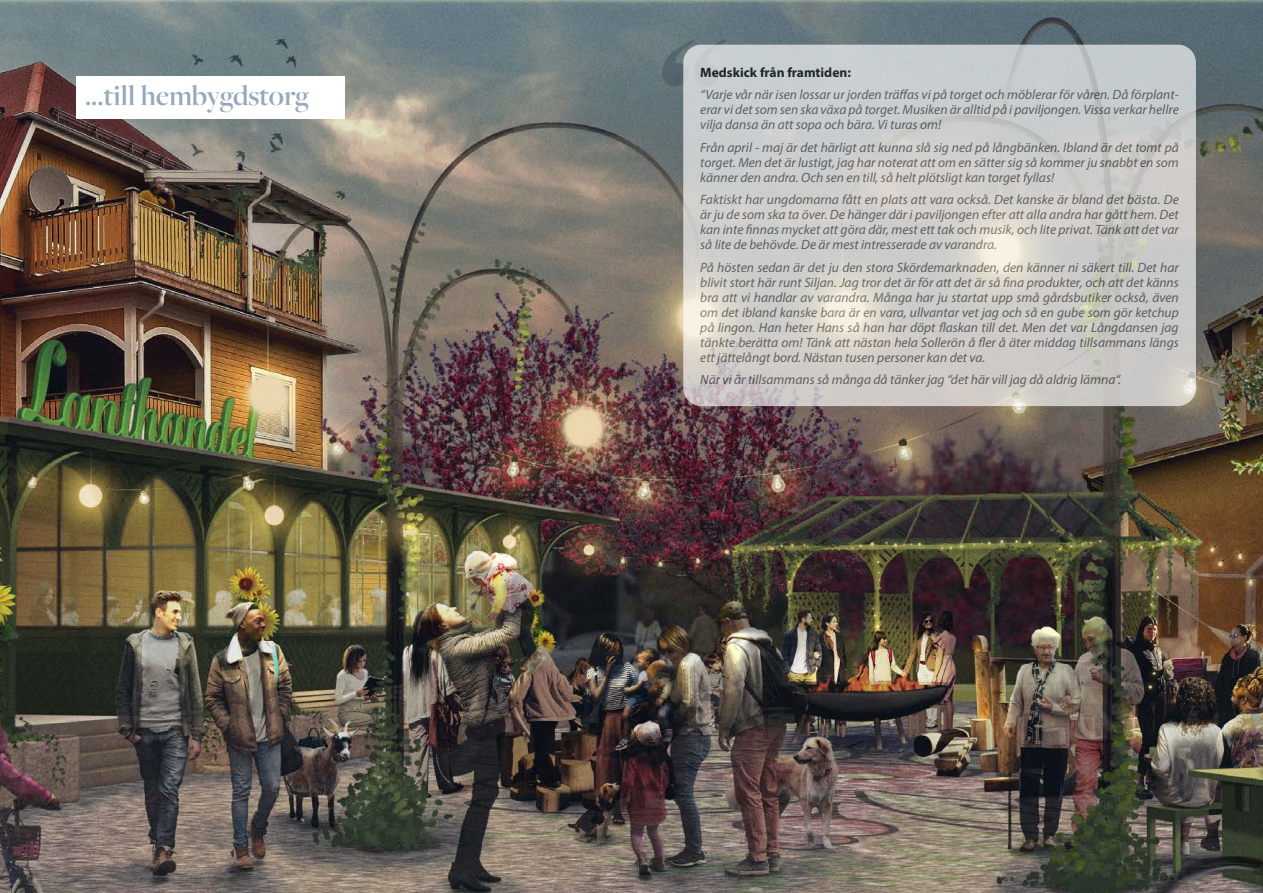
<style>
.page{position:relative;width:1263px;height:893px;background:#fff}
.page>*{position:absolute;margin:0;border:0;box-sizing:border-box;transform-origin:0 0}
.t1{font:italic 900 177.15px "Big Caslon FB";color:#5f7990}
.underrubrik{font:600 30px "Freight Big Pro";letter-spacing:-.005em;color:#96a8bb}
.t2{font:italic 13.5px/15px "Myriad Pro";color:#57585a;text-align:justify}
.t3{font:700 13.5px "Myriad Pro";color:#000}
</style>
<div class="page">
<img style="left:0;top:0;width:1263px;height:893px">
<div style="left:77px;top:77px;width:268px;height:42px;background:#fff"></div>
<svg style="left:683px;top:45px;width:513px;height:361px;background:#cccccb"></svg>
<svg style="left:690px;top:52px;width:500px;height:347px;background:#cdcdcb"></svg>
<p class="underrubrik" style="left:85px;top:76px;width:225px">...till hembygdstorg</p>
<h1 class="t1" style="left:642px;top:1px;width:73px">“</h1>
<p class="t3" style="left:700px;top:63px;width:152px">Medskick från framtiden:</p>
<p class="t2" style="left:700px;top:87px;width:480px">“Varje vår när isen lossar ur jorden träffas vi på torget och möblerar för våren. Då förplant&shy;erar vi det som sen ska växa på torget. Musiken är alltid på i paviljongen. Vissa verkar hellre vilja dansa än att sopa och bära. Vi turas om!</p>
<p class="t2" style="left:700px;top:139px;width:480px">Från april - maj är det härligt att kunna slå sig ned på långbänken. Ibland är det tomt på torget. Men det är lustigt, jag har noterat att om en sätter sig så kommer ju snabbt en som känner den andra. Och sen en till, så helt plötsligt kan torget fyllas!</p>
<p class="t2" style="left:700px;top:192px;width:480px">Faktiskt har ungdomarna fått en plats att vara också. Det kanske är bland det bästa. De är ju de som ska ta över. De hänger där i paviljongen efter att alla andra har gått hem. Det kan inte finnas mycket att göra där, mest ett tak och musik, och lite privat. Tänk att det var så lite de behövde. De är mest intresserade av varandra.</p>
<p class="t2" style="left:700px;top:259px;width:480px">På hösten sedan är det ju den stora Skördemarknaden, den känner ni säkert till. Det har blivit stort här runt Siljan. Jag tror det är för att det är så fina produkter, och att det känns bra att vi handlar av varandra. Många har ju startat upp små gårdsbutiker också, även om det ibland kanske bara är en vara, ullvantar vet jag och så en gube som gör ketchup på lingon. Han heter Hans så han har döpt flaskan till det. Men det var Långdansen jag tänkte berätta om! Tänk att nästan hela Sollerön å fler å äter middag tillsammans längs ett jättelångt bord. Nästan tusen personer kan det va.</p>
<p class="t2" style="left:700px;top:372px;width:422px">När vi är tillsammans så många då tänker jag “det här vill jag då aldrig lämna“.</p>
</div>
